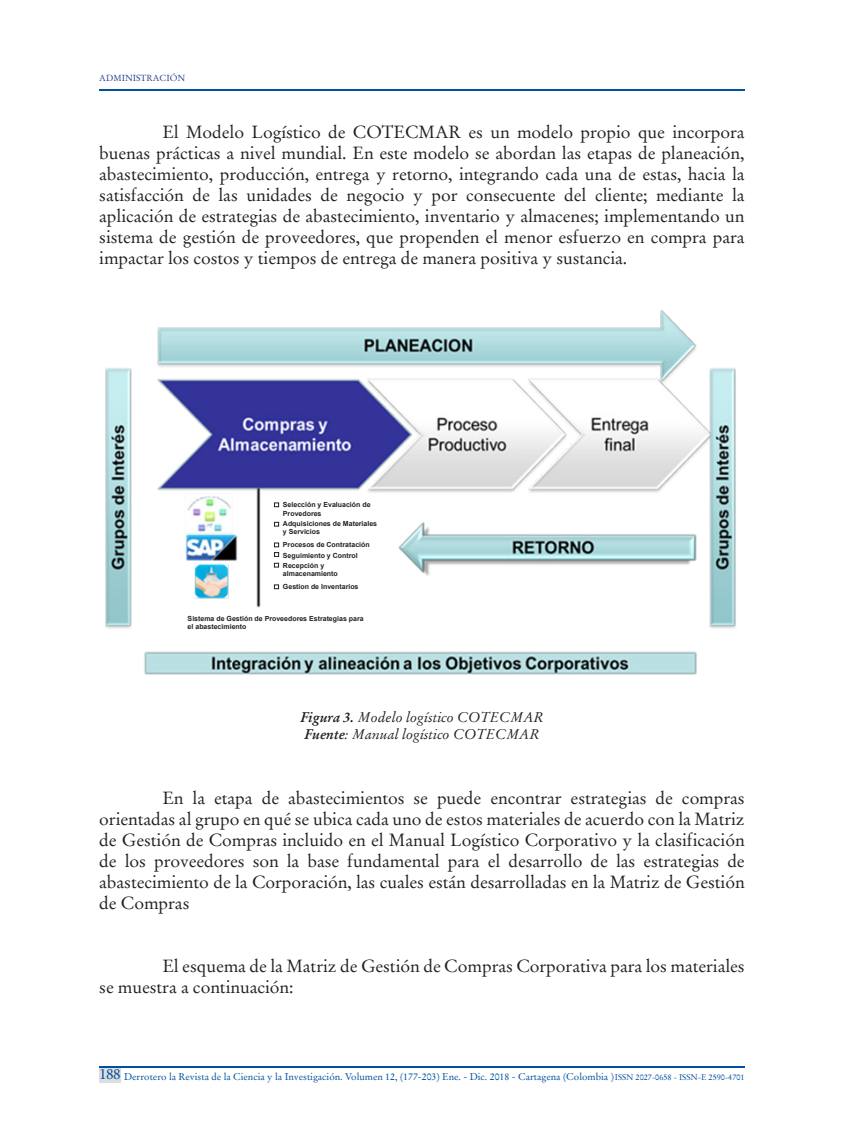
<style>
.page{position:relative;width:844px;height:1141px;background:#fff}
.page>*{position:absolute;margin:0;border:0;box-sizing:border-box;transform-origin:0 0}
.t1{font:17.5px/21px "Stempel Garamond";letter-spacing:-.005em;color:#231f20;text-align:justify}
.t2{font:15.75px "Minion Pro";color:#01509f}
.t3{font:italic 14px "Stempel Garamond";color:#231f20}
.t4{font:9.8px "Stempel Garamond";color:#01509f}
.t5{font:8.75px "Stempel Garamond";color:#253f8e}
.t6{font:700 7px/8.4px "Arial";color:#231f20}
.s1{font-weight:700}
.s2{font-size:8.22px}
</style>
<div class="page">
<div style="left:99px;top:1068px;width:22px;height:15px;background:#dcdddf"></div>
<hr style="left:99px;top:1066px;width:645px;height:2px;background:#01509f">
<hr style="left:99px;top:89px;width:645px;height:2px;background:#01509f">
<img style="left:105px;top:309px;width:631px;height:366px">
<div style="left:267px;top:496px;width:125px;height:107px;background:#fff"></div>
<div style="left:182px;top:611px;width:188px;height:29px;background:#fff"></div>
<svg style="left:274px;top:502px;width:5px;height:5px"></svg>
<svg style="left:274px;top:522px;width:5px;height:5px"></svg>
<svg style="left:274px;top:543px;width:5px;height:14px"></svg>
<svg style="left:274px;top:563px;width:5px;height:4px"></svg>
<svg style="left:274px;top:584px;width:5px;height:5px"></svg>
<p class="t5" style="left:99px;top:73px;width:88px">ADMINISTRACIÓN</p>
<p class="t1" style="left:99px;top:121px;width:646px;text-indent:63px">El Modelo Logístico de COTECMAR es un modelo propio que incorpora buenas prácticas a nivel mundial. En este modelo se abordan las etapas de planeación, abastecimiento, producción, entrega y retorno, integrando cada una de estas, hacia la satisfacción de las unidades de negocio y por consecuente del cliente; mediante la aplicación de estrategias de abastecimiento, inventario y almacenes; implementando un sistema de gestión de proveedores, que propenden el menor esfuerzo en compra para impactar los costos y tiempos de entrega de manera positiva y sustancia.</p>
<p class="t6" style="left:283px;top:501px;width:89px">Selección y Evaluación de<br>Provedores</p>
<p class="t6" style="left:283px;top:520px;width:96px">Adquisiciones de Materiales y Servicios</p>
<p class="t6" style="left:283px;top:541px;width:88px">Procesos de Contratación</p>
<p class="t6" style="left:283px;top:551px;width:76px">Seguimiento y Control</p>
<p class="t6" style="left:283px;top:562px;width:56px">Recepción y almacenamiento</p>
<p class="t6" style="left:283px;top:583px;width:77px">Gestion de Inventarios</p>
<p class="t6" style="left:188px;top:615px;width:177px">Sistema de Gestión de Proveedores Estrategias para el abastecimiento</p>
<p class="t3" style="left:300px;top:709px;width:245px"><span class="s1">Figura 3.</span> Modelo logístico COTECMAR</p>
<p class="t3" style="left:304px;top:725px;width:236px"><span class="s1">Fuente</span>: Manual logístico COTECMAR</p>
<p class="t1" style="left:99px;top:788px;width:646px;text-indent:63px">En la etapa de abastecimientos se puede encontrar estrategias de compras orientadas al grupo en qué se ubica cada uno de estos materiales de acuerdo con la Matriz de Gestión de Compras incluido en el Manual Logístico Corporativo y la clasificación de los proveedores son la base fundamental para el desarrollo de las estrategias de abastecimiento de la Corporación, las cuales están desarrolladas en la Matriz de Gestión de Compras</p>
<p class="t1" style="left:99px;top:956px;width:646px;text-indent:63px">El esquema de la Matriz de Gestión de Compras Corporativa para los materiales se muestra a continuación:</p>
<p class="t2" style="left:99px;top:1064px;width:23px">188</p>
<p class="t4" style="left:124px;top:1070px;width:622px">Derrotero la Revista de la Ciencia y la Investigación. Volumen 12, (177-203) Ene. - Dic. 2018 - Cartagena (Colombia )<span class="s2">ISSN 2027-0658 - ISSN-E 2590-4701</span></p>
</div>
